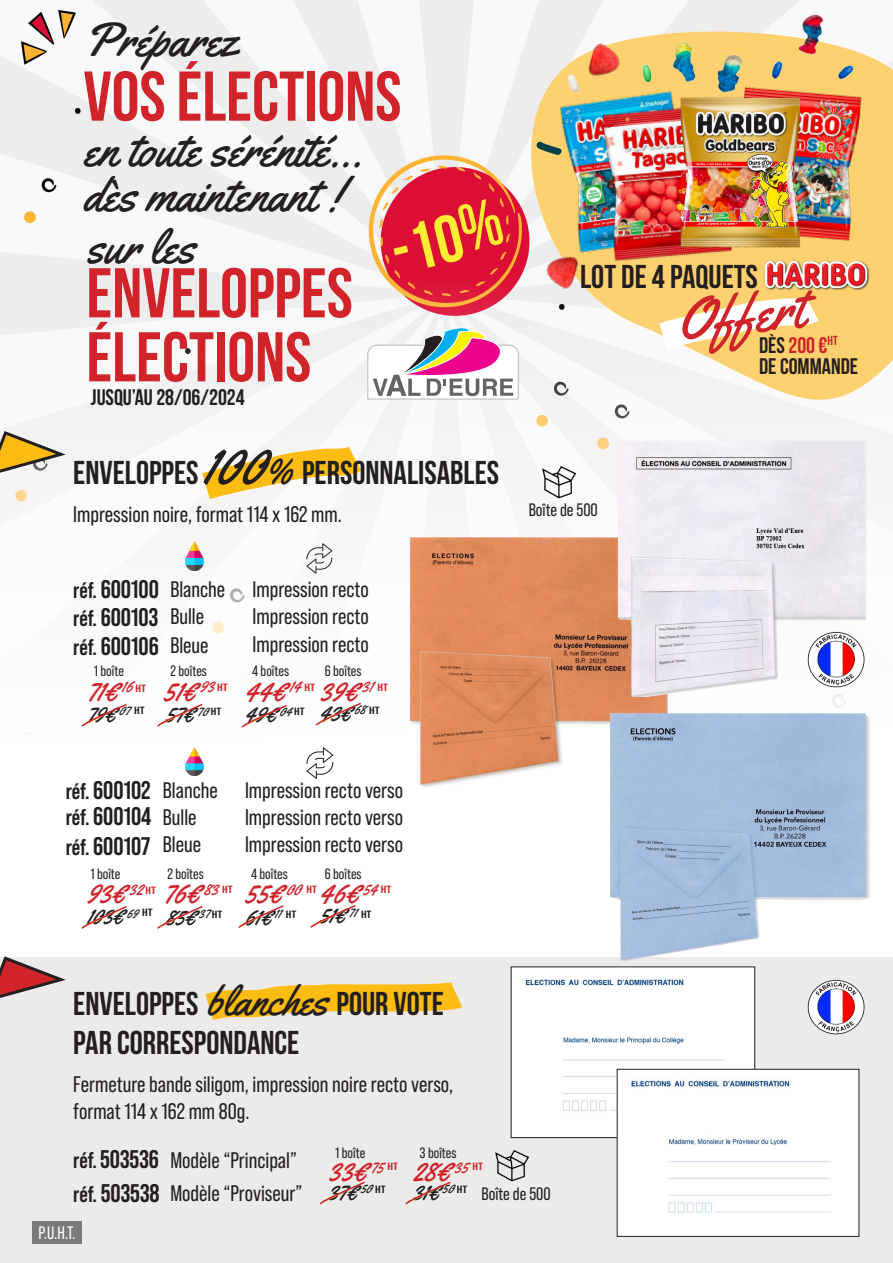
<style>
.page{position:relative;width:893px;height:1263px;background:#fff}
.page>*{position:absolute;margin:0;border:0;box-sizing:border-box;transform-origin:0 0}
.t1{font:70.2px/64.1px "Bebas Neue";color:#d1232a}
.t2{font:57px "Yellowtail";color:#d1232a}
.t3{font:48px "Yellowtail";color:#231f20}
.t4{font:33px/39px "Bebas Neue";color:#231f20}
.t5{font:30px "Yellowtail";color:#d1232a}
.t6{font:700 25.5px "Bebas Neue Pro";color:#231f20}
.t7{font:24px "Yellowtail";color:#231f20}
.t8{font:22.5px/27px "Bebas Neue Pro";color:#231f20}
.t9{font:22.5px "Bebas Neue";color:#231f20}
.t10{font:22.5px "Bebas Neue";color:#d1232a}
.t11{font:18px "Bebas Neue Pro";color:#231f20}
.t12{font:18px "Bebas Neue Pro";color:#fff}
.t13{font:15px "Bebas Neue Pro";color:#231f20}
.t14{font:10.5px "Bebas Neue";color:#d1232a;scale:1.28 1}
.t15{font:10.5px "Bebas Neue";color:#231f20;scale:1.28 1}
.s1{font-family:"Yellowtail";font-size:57px}
.s2{font-family:"Yellowtail";font-size:42px}
.s3{font-size:22.5px}
.s4{color:#231f20}
</style>
<div class="page">
<div style="left:0;top:958px;width:893px;height:305px;background:#ecebe9"></div>
<img style="left:0;top:0;width:893px;height:958px">
<svg style="left:0;top:429px;width:71px;height:49px"></svg>
<svg style="left:0;top:954px;width:71px;height:44px"></svg>
<svg style="left:172px;top:422px;width:220px;height:98px"></svg>
<svg style="left:205px;top:982px;width:257px;height:39px"></svg>
<svg style="left:314px;top:701px;width:49px;height:26px"></svg>
<svg style="left:309px;top:903px;width:48px;height:26px"></svg>
<svg style="left:240px;top:703px;width:49px;height:26px"></svg>
<svg style="left:237px;top:904px;width:48px;height:25px"></svg>
<svg style="left:156px;top:702px;width:48px;height:26px"></svg>
<svg style="left:156px;top:905px;width:48px;height:25px"></svg>
<svg style="left:80px;top:702px;width:48px;height:26px"></svg>
<svg style="left:80px;top:905px;width:48px;height:25px"></svg>
<svg style="left:319px;top:1181px;width:46px;height:24px"></svg>
<svg style="left:405px;top:1181px;width:46px;height:24px"></svg>
<img style="left:409px;top:538px;width:258px;height:252px">
<img style="left:618px;top:445px;width:248px;height:252px">
<img style="left:610px;top:713px;width:264px;height:248px">
<img style="left:513px;top:969px;width:240px;height:167px">
<img style="left:619px;top:1071px;width:238px;height:163px">
<img style="left:495px;top:1150px;width:33px;height:32px">
<img style="left:543px;top:466px;width:32px;height:32px">
<img style="left:181px;top:542px;width:28px;height:28px">
<img style="left:181px;top:747px;width:28px;height:28px">
<svg style="left:306px;top:543px;width:26px;height:31px"></svg>
<svg style="left:306px;top:747px;width:27px;height:32px"></svg>
<img style="left:806px;top:629px;width:59px;height:59px">
<img style="left:807px;top:979px;width:58px;height:56px">
<svg style="left:367px;top:327px;width:124px;height:73px"></svg>
<div style="left:32px;top:1221px;width:50px;height:22px;background:#7a7a79"></div>
<svg style="left:491px;top:16px;width:402px;height:429px"></svg>
<img style="left:542px;top:88px;width:126px;height:169px">
<img style="left:587px;top:102px;width:81px;height:161px">
<img style="left:753px;top:78px;width:122px;height:178px">
<img style="left:668px;top:84px;width:148px;height:182px">
<img style="left:563px;top:70px;width:20px;height:27px">
<img style="left:768px;top:56px;width:21px;height:26px">
<img style="left:834px;top:60px;width:27px;height:25px">
<img style="left:638px;top:61px;width:17px;height:25px">
<img style="left:664px;top:34px;width:37px;height:59px">
<img style="left:709px;top:42px;width:44px;height:61px">
<img style="left:580px;top:38px;width:46px;height:47px">
<img style="left:538px;top:246px;width:48px;height:47px">
<svg style="left:534px;top:140px;width:30px;height:16px"></svg>
<img style="left:794px;top:5px;width:35px;height:58px">
<img style="left:759px;top:256px;width:111px;height:39px;border-radius:19px">
<svg style="left:629px;top:272px;width:220px;height:98px"></svg>
<p class="t3" style="left:83px;top:10px;width:156px">Préparez</p>
<p class="t1" style="left:83px;top:64px;width:319px">VOS ÉLECTIONS</p>
<p class="t3" style="left:83px;top:119px;width:280px">en toute sérénité...</p>
<p class="t3" style="left:83px;top:164px;width:260px">dès maintenant !</p>
<p class="t3" style="left:86px;top:216px;width:110px">sur les</p>
<p class="t1" style="left:86px;top:260px;width:268px">ENVELOPPES<br>ÉLECTIONS</p>
<p class="t9" style="left:91px;top:385px;width:155px">JUSQU’AU 28/06/2024</p>
<p class="t4" style="left:73px;top:453px;width:427px">ENVELOPPES <span class="s1">100</span><span class="s2">%</span> PERSONNALISABLES</p>
<p class="t8" style="left:73px;top:500px;width:270px">Impression noire, format 114 x 162 mm.</p>
<p class="t6" style="left:73px;top:575px;width:87px"><span class="s3">réf.</span> 600100</p>
<p class="t8" style="left:170px;top:576px;width:56px">Blanche</p>
<p class="t8" style="left:253px;top:576px;width:118px">Impression recto</p>
<p class="t8" style="left:253px;top:602px;width:118px">Impression recto</p>
<p class="t8" style="left:253px;top:630px;width:118px">Impression recto</p>
<p class="t6" style="left:73px;top:602px;width:87px"><span class="s3">réf.</span> 600103</p>
<p class="t6" style="left:73px;top:631px;width:87px"><span class="s3">réf.</span> 600106</p>
<p class="t13" style="left:94px;top:662px;width:31px">1 boîte</p>
<p class="t13" style="left:171px;top:662px;width:38px">2 boîtes</p>
<p class="t13" style="left:252px;top:662px;width:38px">4 boîtes</p>
<p class="t13" style="left:325px;top:662px;width:38px">6 boîtes</p>
<p class="t5" style="left:320px;top:672px;width:55px">39€ <sup>31</sup></p>
<p class="t14" style="left:377px;top:681px;width:10px">HT</p>
<p class="t8" style="left:170px;top:602px;width:35px">Bulle</p>
<p class="t8" style="left:170px;top:631px;width:40px">Bleue</p>
<p class="t5" style="left:164px;top:672px;width:52px">51€ <sup>93</sup></p>
<p class="t14" style="left:217px;top:681px;width:10px">HT</p>
<p class="t5" style="left:87px;top:672px;width:48px">71€ <sup>16</sup></p>
<p class="t14" style="left:135px;top:683px;width:10px">HT</p>
<p class="t5" style="left:245px;top:672px;width:57px">44€<sup>14</sup></p>
<p class="t14" style="left:305px;top:681px;width:10px">HT</p>
<p class="t15" style="left:294px;top:706px;width:10px">HT</p>
<p class="t7" style="left:320px;top:697px;width:48px">43€ <sup>68</sup></p>
<p class="t15" style="left:369px;top:705px;width:10px">HT</p>
<p class="t7" style="left:87px;top:698px;width:44px">79€<sup>07</sup></p>
<p class="t15" style="left:134px;top:705px;width:10px">HT</p>
<p class="t7" style="left:245px;top:699px;width:48px">49€ <sup>04</sup></p>
<p class="t7" style="left:166px;top:699px;width:44px">57€ <sup>70</sup></p>
<p class="t15" style="left:211px;top:706px;width:10px">HT</p>
<p class="t6" style="left:66px;top:775px;width:86px"><span class="s3">réf.</span> 600102</p>
<p class="t6" style="left:66px;top:802px;width:87px"><span class="s3">réf.</span> 600104</p>
<p class="t6" style="left:66px;top:832px;width:86px"><span class="s3">réf.</span> 600107</p>
<p class="t13" style="left:90px;top:865px;width:31px">1 boîte</p>
<p class="t13" style="left:167px;top:865px;width:38px">2 boîtes</p>
<p class="t13" style="left:251px;top:865px;width:38px">4 boîtes</p>
<p class="t13" style="left:325px;top:865px;width:38px">6 boîtes</p>
<p class="t8" style="left:163px;top:777px;width:56px">Blanche</p>
<p class="t8" style="left:163px;top:804px;width:35px">Bulle</p>
<p class="t8" style="left:163px;top:831px;width:40px">Bleue</p>
<p class="t8" style="left:245px;top:777px;width:160px">Impression recto verso</p>
<p class="t8" style="left:245px;top:804px;width:160px">Impression recto verso</p>
<p class="t8" style="left:245px;top:831px;width:160px">Impression recto verso</p>
<p class="t5" style="left:320px;top:874px;width:59px">46€<sup>54</sup></p>
<p class="t5" style="left:164px;top:874px;width:56px">76€ <sup>83</sup></p>
<p class="t5" style="left:87px;top:874px;width:57px">93€ <sup>32</sup></p>
<p class="t5" style="left:245px;top:874px;width:58px">55€ <sup>00</sup></p>
<p class="t14" style="left:146px;top:884px;width:10px">HT</p>
<p class="t14" style="left:222px;top:884px;width:10px">HT</p>
<p class="t14" style="left:306px;top:884px;width:10px">HT</p>
<p class="t14" style="left:381px;top:884px;width:10px">HT</p>
<p class="t7" style="left:320px;top:900px;width:39px">51€ <sup>71</sup></p>
<p class="t7" style="left:87px;top:901px;width:53px">103€ <sup>69</sup></p>
<p class="t15" style="left:142px;top:907px;width:10px">HT</p>
<p class="t15" style="left:212px;top:908px;width:10px">HT</p>
<p class="t15" style="left:286px;top:908px;width:10px">HT</p>
<p class="t15" style="left:361px;top:908px;width:10px">HT</p>
<p class="t7" style="left:166px;top:901px;width:45px">85€ <sup>37</sup></p>
<p class="t7" style="left:245px;top:901px;width:37px">61€ <sup>11</sup></p>
<p class="t4" style="left:73px;top:984px;width:372px">ENVELOPPES <span class="s2">blanches</span> POUR VOTE<br>PAR CORRESPONDANCE</p>
<p class="t8" style="left:73px;top:1070px;width:381px">Fermeture bande siligom, impression noire recto verso, format 114 x 162 mm 80g.</p>
<p class="t4" style="left:580px;top:257px;width:179px">LOT DE 4 PAQUETS</p>
<p class="t2" style="left:673px;top:285px;width:129px;rotate:-6deg">Offert</p>
<p class="t10" style="left:759px;top:333px;width:80px"><span class="s4">DÈS</span> 200 €<sup>HT</sup></p>
<p class="t9" style="left:759px;top:354px;width:101px">DE COMMANDE</p>
<p class="t11" style="left:529px;top:500px;width:71px">Boîte de 500</p>
<p class="t6" style="left:73px;top:1145px;width:87px"><span class="s3">réf.</span> 503536</p>
<p class="t6" style="left:73px;top:1179px;width:88px"><span class="s3">réf.</span> 503538</p>
<p class="t12" style="left:39px;top:1222px;width:38px">P.U.H.T.</p>
<p class="t8" style="left:170px;top:1146px;width:128px">Modèle “Principal”</p>
<p class="t8" style="left:170px;top:1180px;width:134px">Modèle “Proviseur”</p>
<p class="t13" style="left:335px;top:1144px;width:32px">1 boîte</p>
<p class="t13" style="left:420px;top:1144px;width:38px">3 boîtes</p>
<p class="t7" style="left:328px;top:1176px;width:45px">37€<sup>50</sup></p>
<p class="t7" style="left:413px;top:1176px;width:43px">31€ <sup>50</sup></p>
<p class="t5" style="left:328px;top:1152px;width:57px">33€ <sup>75</sup></p>
<p class="t5" style="left:413px;top:1152px;width:57px">28€ <sup>35</sup></p>
<p class="t14" style="left:387px;top:1161px;width:10px">HT</p>
<p class="t14" style="left:472px;top:1161px;width:10px">HT</p>
<p class="t15" style="left:457px;top:1183px;width:10px">HT</p>
<p class="t15" style="left:375px;top:1183px;width:10px">HT</p>
<p class="t11" style="left:482px;top:1183px;width:71px">Boîte de 500</p>
</div>
